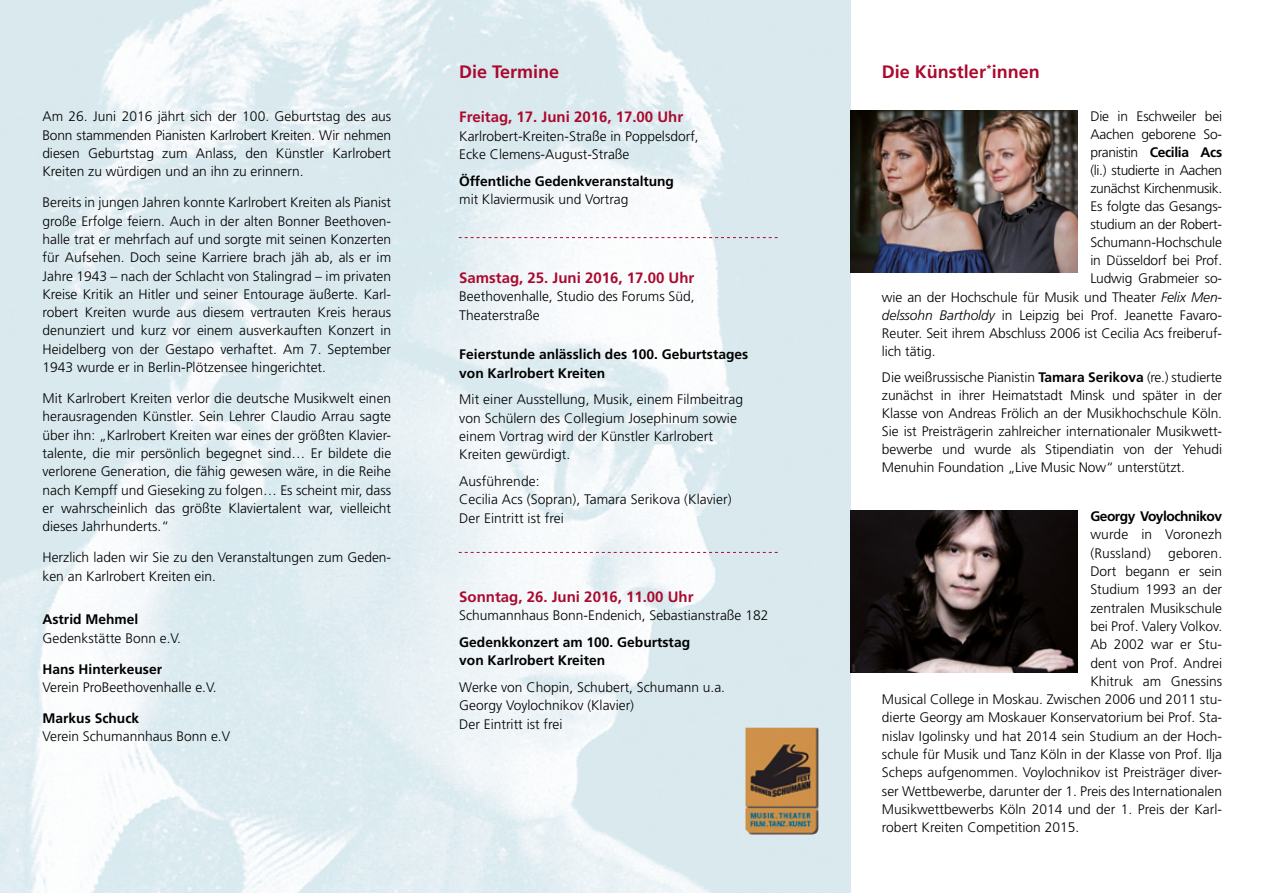
<style>
.page{position:relative;width:1263px;height:893px;background:#fff}
.page>*{position:absolute;margin:0;border:0;box-sizing:border-box;transform-origin:0 0}
.t1{font:700 18px "Frutiger";color:#aa0a2f}
.t2{font:700 15px "Frutiger";color:#aa0a2f}
.t3{font:300 13.8px/18.3px "Frutiger";color:#000}
.t4{font:700 13.8px/18.3px "Frutiger";color:#000}
.t5{font:700 13.8px "Frutiger";letter-spacing:-.035em;color:#000}
.s1{font-weight:700}
.s2{font-style:italic}
</style>
<div class="page">
<img style="left:0;top:0;width:850px;height:893px">
<img style="left:850px;top:111px;width:227px;height:162px">
<img style="left:850px;top:510px;width:227px;height:162px">
<svg style="left:459px;top:237px;width:319px;height:1px"></svg>
<svg style="left:459px;top:552px;width:319px;height:1px"></svg>
<img style="left:745px;top:727px;width:74px;height:108px">
<p class="t3" style="left:43px;top:107px;width:350px;text-align:justify">Am 26. Juni 2016 jährt sich der 100. Geburtstag des aus Bonn stammenden Pianisten Karlrobert Kreiten. Wir nehmen diesen Geburtstag zum Anlass, den Künstler Karlrobert Kreiten zu würdigen und an ihn zu erinnern.</p>
<p class="t3" style="left:43px;top:193px;width:350px;text-align:justify">Bereits in jungen Jahren konnte Karlrobert Kreiten als Pianist große Erfolge feiern. Auch in der alten Bonner Beethoven&shy;halle trat er mehrfach auf und sorgte mit seinen Konzerten für Aufsehen. Doch seine Karriere brach jäh ab, als er im Jahre 1943 – nach der Schlacht von Stalingrad – im privaten Kreise Kritik an Hitler und seiner Entourage äußerte. Karl&shy;robert Kreiten wurde aus diesem vertrauten Kreis heraus denunziert und kurz vor einem ausverkauften Konzert in Heidelberg von der Gestapo verhaftet. Am 7. September 1943 wurde er in Berlin-Plötzensee hingerichtet.</p>
<p class="t3" style="left:43px;top:389px;width:350px;text-align:justify">Mit Karlrobert Kreiten verlor die deutsche Musikwelt einen herausragenden Künstler. Sein Lehrer Claudio Arrau sagte über ihn: „Karlrobert Kreiten war eines der größten Klavier&shy;talente, die mir persönlich begegnet sind… Er bildete die verlorene Generation, die fähig gewesen wäre, in die Reihe nach Kempff und Gieseking zu folgen… Es scheint mir, dass er wahrscheinlich das größte Klaviertalent war, vielleicht dieses Jahrhunderts.“</p>
<p class="t3" style="left:43px;top:548px;width:350px">Herzlich laden wir Sie zu den Veranstaltungen zum Geden&shy;ken an Karlrobert Kreiten ein.</p>
<p class="t4" style="left:43px;top:610px;width:97px">Astrid Mehmel</p>
<p class="t3" style="left:43px;top:629px;width:140px">Gedenkstätte Bonn e.V.</p>
<p class="t4" style="left:43px;top:660px;width:121px">Hans Hinterkeuser</p>
<p class="t3" style="left:43px;top:678px;width:176px">Verein ProBeethovenhalle e.V.</p>
<p class="t4" style="left:43px;top:709px;width:98px">Markus Schuck</p>
<p class="t3" style="left:43px;top:727px;width:189px">Verein Schumannhaus Bonn e.V</p>
<h1 class="t1" style="left:459px;top:61px;width:102px">Die Termine</h1>
<p class="t2" style="left:459px;top:108px;width:226px">Freitag, 17. Juni 2016, 17.00 Uhr</p>
<p class="t3" style="left:459px;top:127px;width:241px">Karlrobert-Kreiten-Straße in Poppelsdorf,<br>Ecke Clemens-August-Straße</p>
<p class="t4" style="left:459px;top:172px;width:216px">Öffentliche Gedenkveranstaltung</p>
<p class="t3" style="left:459px;top:190px;width:171px">mit Klaviermusik und Vortrag</p>
<p class="t2" style="left:459px;top:269px;width:237px">Samstag, 25. Juni 2016, 17.00 Uhr</p>
<p class="t3" style="left:459px;top:287px;width:237px">Beethovenhalle, Studio des Forums Süd,<br>Theaterstraße</p>
<p class="t4" style="left:459px;top:345px;width:291px">Feierstunde anlässlich des 100. Geburtstages von Karlrobert Kreiten</p>
<p class="t3" style="left:459px;top:390px;width:285px">Mit einer Ausstellung, Musik, einem Filmbeitrag von Schülern des Collegium Josephinum sowie einem Vortrag wird der Künstler Karlrobert Kreiten gewürdigt.</p>
<p class="t3" style="left:459px;top:472px;width:274px">Ausführende:<br>Cecilia Acs (Sopran), Tamara Serikova (Klavier)<br>Der Eintritt ist frei</p>
<p class="t2" style="left:459px;top:588px;width:236px">Sonntag, 26. Juni 2016, 11.00 Uhr</p>
<p class="t3" style="left:459px;top:606px;width:311px">Schumannhaus Bonn-Endenich, Sebastianstraße 182</p>
<p class="t4" style="left:459px;top:633px;width:232px">Gedenkkonzert am 100. Geburtstag von Karlrobert Kreiten</p>
<p class="t3" style="left:459px;top:678px;width:267px">Werke von Chopin, Schubert, Schumann u.a.<br>Georgy Voylochnikov (Klavier)<br>Der Eintritt ist frei</p>
<h1 class="t1" style="left:882px;top:61px;width:159px">Die Künstler<sup>*</sup>innen</h1>
<p class="t3" style="left:1090px;top:108px;width:133px;text-align:justify">Die in Eschweiler bei Aachen geborene So&shy;pranistin <span class="s1">Cecilia Acs </span>(li.) studierte in Aachen zunächst Kirchenmusik.<br>Es folgte das Gesangs&shy;studium an der Robert-Schumann-Hochschule in Düsseldorf bei Prof.<br>Ludwig Grabmeier so-</p>
<p class="t3" style="left:882px;top:288px;width:342px;text-align:justify">wie an der Hochschule für Musik und Theater <span class="s2">Felix Men&shy;delssohn Bartholdy</span> in Leipzig bei Prof. Jeanette Favaro-Reuter. Seit ihrem Abschluss 2006 ist Cecilia Acs freiberuf&shy;lich tätig.</p>
<p class="t3" style="left:882px;top:368px;width:342px;text-align:justify">Die weißrussische Pianistin <span class="s1">Tamara Serikova</span> (re.) studierte zunächst in ihrer Heimatstadt Minsk und später in der Klasse von Andreas Frölich an der Musikhochschule Köln.<br>Sie ist Preisträgerin zahlreicher internationaler Musikwett&shy;bewerbe und wurde als Stipendiatin von der Yehudi Menuhin Foundation „Live Music Now“ unterstützt.</p>
<p class="t5" style="left:1090px;top:508px;width:133px">Georgy Voylochnikov</p>
<p class="t3" style="left:1090px;top:525px;width:133px">wurde in Voronezh (Russland)</p>
<p class="t3" style="left:1168px;top:544px;width:55px">geboren.</p>
<p class="t3" style="left:1090px;top:562px;width:133px">Dort begann er sein</p>
<p class="t3" style="left:1090px;top:580px;width:133px">Studium 1993 an der</p>
<p class="t3" style="left:1090px;top:599px;width:133px">zentralen Musikschule</p>
<p class="t3" style="left:1090px;top:617px;width:133px">bei Prof. Valery Volkov.</p>
<p class="t3" style="left:1090px;top:635px;width:133px">Ab 2002 war er Stu-</p>
<p class="t3" style="left:1090px;top:654px;width:133px">dent von Prof. Andrei</p>
<p class="t3" style="left:1090px;top:672px;width:133px">Khitruk am Gnessins</p>
<p class="t3" style="left:882px;top:690px;width:342px">Musical College in Moskau. Zwischen 2006 und 2011 stu-</p>
<p class="t3" style="left:882px;top:708px;width:342px">dierte Georgy am Moskauer Konservatorium bei Prof. Sta-</p>
<p class="t3" style="left:882px;top:727px;width:342px">nislav Igolinsky und hat 2014 sein Studium an der Hoch-</p>
<p class="t3" style="left:882px;top:745px;width:342px">schule für Musik und Tanz Köln in der Klasse von Prof. Ilja</p>
<p class="t3" style="left:882px;top:763px;width:342px">Scheps aufgenommen. Voylochnikov ist Preisträger diver-</p>
<p class="t3" style="left:882px;top:782px;width:342px">ser Wettbewerbe, darunter der 1. Preis des Internationalen</p>
<p class="t3" style="left:882px;top:800px;width:342px">Musikwettbewerbs Köln 2014 und der 1. Preis der Karl-</p>
<p class="t3" style="left:882px;top:818px;width:199px">robert Kreiten Competition 2015.</p>
</div>
